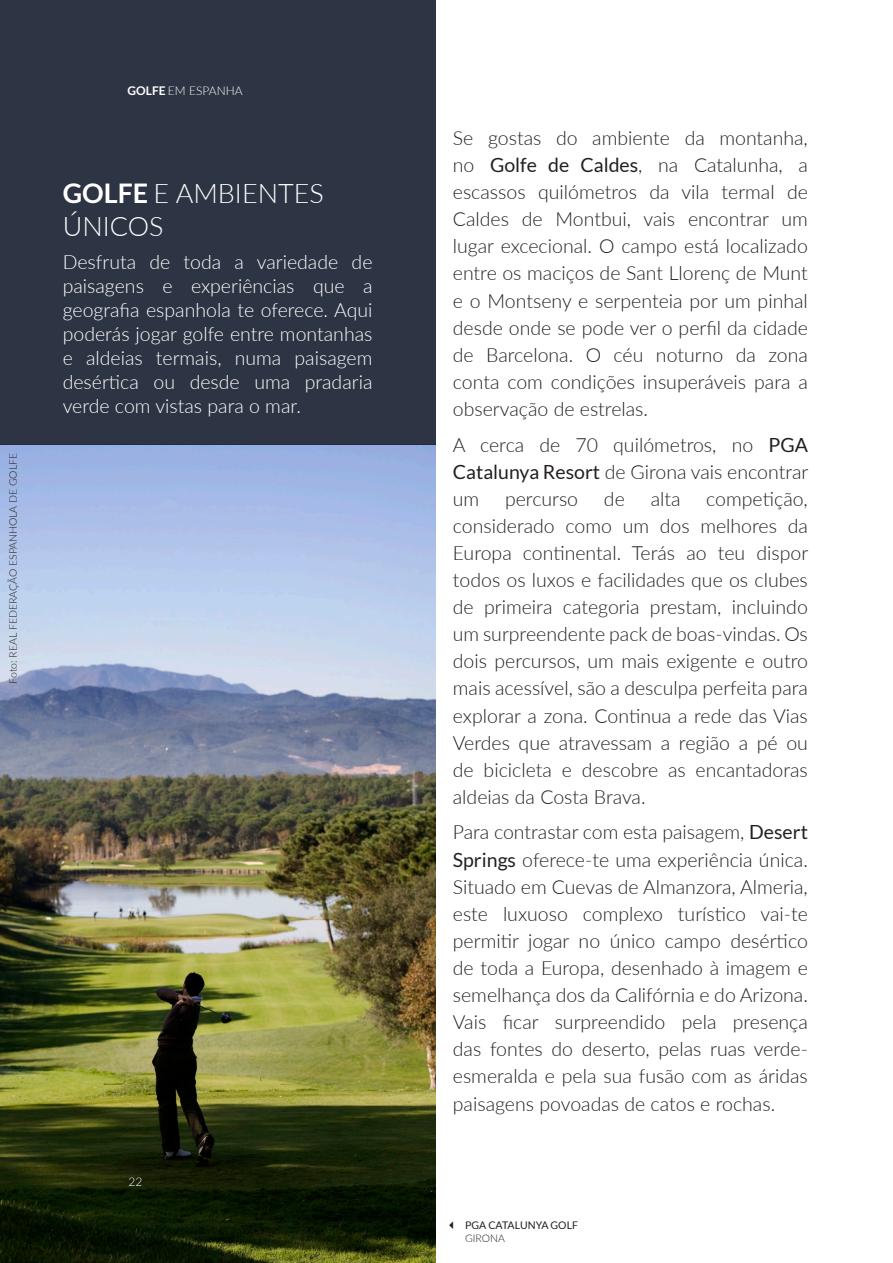
<style>
.page{position:relative;width:893px;height:1263px;background:#fff}
.page>*{position:absolute;margin:0;border:0;box-sizing:border-box;transform-origin:0 0}
.t1{font:300 27px/33px "Lato";color:#fff}
.Body{font:300 19.5px/27.2px "Lato";color:#231f20;text-align:justify}
.Body-2{font:300 19.5px/24px "Lato";color:#fff;text-align:justify}
.t2{font:300 12px "Lato";color:#fff}
.PIE_ARRIBA{font:300 10.5px "Lato";color:#231f20}
.t3{font:10.5px "Lato";color:#231f20}
.SUBPIE_ARRIBA{font:300 10.5px "Lato";color:#231f20}
.s1{font-weight:700}
.s2{font-weight:400}
</style>
<div class="page">
<img style="left:0;top:444px;width:436px;height:819px">
<div style="left:0;top:0;width:436px;height:444px;background:#2d3443"></div>
<hr style="left:892px;top:0;width:1px;height:1263px;background:#f3f3f3">
<p class="PIE_ARRIBA" style="left:6px;top:684px;width:232px;rotate:-90deg">Foto: REAL FEDERAÇÃO ESPANHOLA DE GOLFE</p>
<p class="t2" style="left:128px;top:82px;width:117px"><span class="s1">GOLFE</span> EM ESPANHA</p>
<h2 class="t1" style="left:63px;top:176px;width:263px"><span class="s1">GOLFE</span> E AMBIENTES<br>ÚNICOS</h2>
<p class="Body-2" style="left:63px;top:249px;width:311px">Desfruta de toda a variedade de paisagens e experiências que a geografia espanhola te oferece. Aqui poderás jogar golfe entre montanhas e aldeias termais, numa paisagem desértica ou desde uma pradaria verde com vistas para o mar.</p>
<p class="t2" style="left:128px;top:1173px;width:15px">22</p>
<p class="Body" style="left:453px;top:124px;width:357px">Se gostas do ambiente da montanha, no <span class="s2">Golfe de Caldes</span>, na Catalunha, a escassos quilómetros da vila termal de Caldes de Montbui, vais encontrar um lugar excecional. O campo está localizado entre os maciços de Sant Llorenç de Munt e o Montseny e serpenteia por um pinhal desde onde se pode ver o perfil da cidade de Barcelona. O céu noturno da zona conta com condições insuperáveis para a observação de estrelas.</p>
<p class="Body" style="left:453px;top:430px;width:357px">A cerca de 70 quilómetros, no <span class="s2">PGA Catalunya Resort</span> de Girona vais encontrar um</p>
<p class="Body" style="left:505px;top:484px;width:75px">percurso</p>
<p class="Body" style="left:604px;top:484px;width:22px">de</p>
<p class="Body" style="left:651px;top:484px;width:31px">alta</p>
<p class="Body" style="left:453px;top:484px;width:357px;text-indent:253px">competição, considerado como um dos melhores da Europa continental. Terás ao teu dispor todos os luxos e facilidades que os clubes de primeira categoria prestam, incluindo um surpreendente pack de boas-vindas. Os dois percursos, um mais exigente e outro mais acessível, são a desculpa perfeita para explorar a zona. Continua a rede das Vias Verdes que atravessam a região a pé ou de bicicleta e descobre as encantadoras aldeias da Costa Brava.</p>
<p class="Body" style="left:453px;top:818px;width:357px">Para contrastar com esta paisagem, <span class="s2">Desert Springs</span> oferece-te uma experiência única.<br>Situado em Cuevas de Almanzora, Almeria, este luxuoso complexo turístico vai-te permitir jogar no único campo desértico de toda a Europa, desenhado à imagem e semelhança dos da Califórnia e do Arizona.<br>Vais ficar surpreendido pela presença das fontes do deserto, pelas ruas verde&shy;esmeralda e pela sua fusão com as áridas paisagens povoadas de catos e rochas.</p>
<p class="t3" style="left:465px;top:1220px;width:114px">PGA CATALUNYA GOLF</p>
<p class="SUBPIE_ARRIBA" style="left:465px;top:1231px;width:41px">GIRONA</p>
</div>
